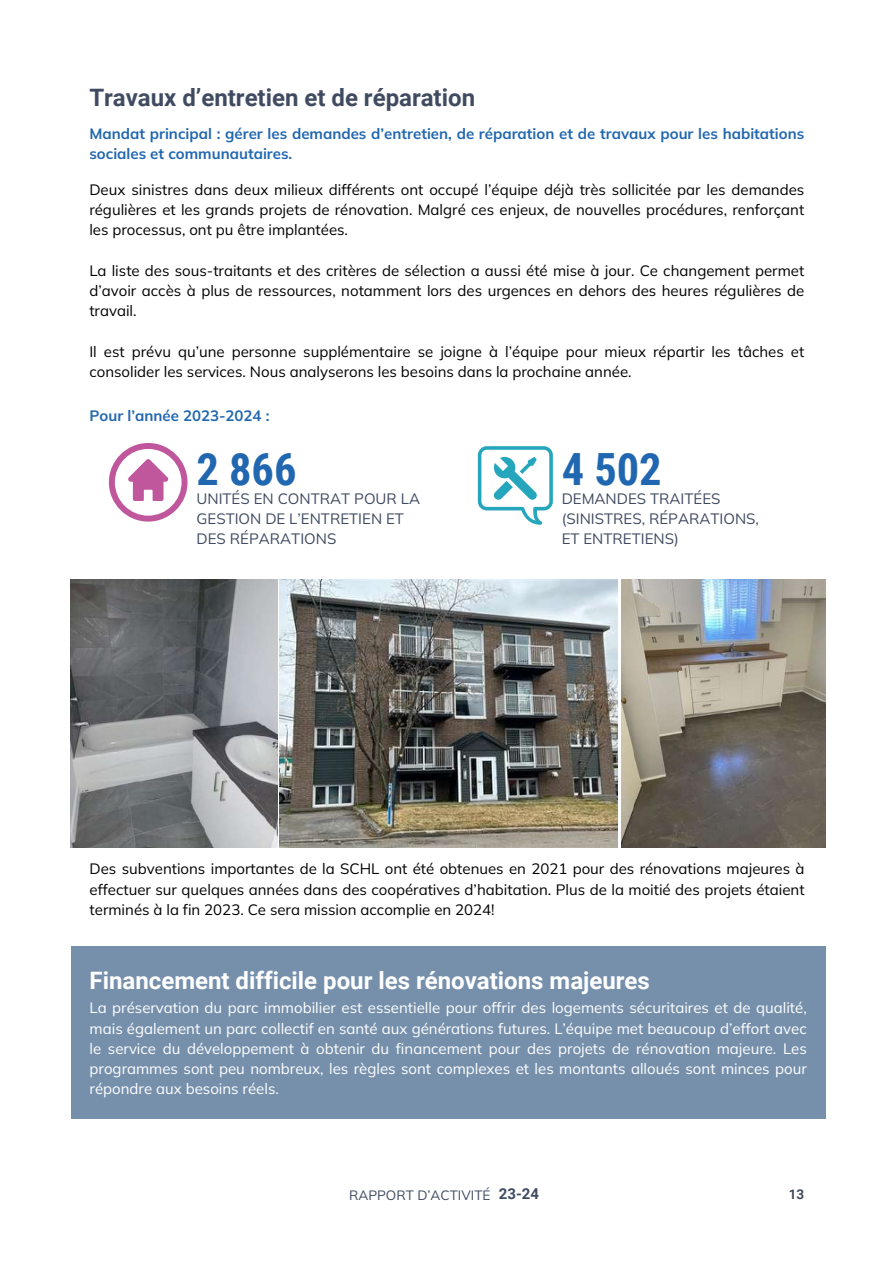
<style>
.page{position:relative;width:894px;height:1264px;background:#fff}
.page>*{position:absolute;margin:0;border:0;box-sizing:border-box;transform-origin:0 0}
.t1{font:700 44.4px "Roboto Condensed";color:#2167b0}
.t2{font:700 24px "Roboto";color:#fff}
.t3{font:700 24px "Roboto";color:#404b61}
.t4{font:15px/20.2px "Mulish";color:#000;text-align:justify}
.t5{font:15px/20.2px "Mulish";color:#fff;text-align:justify}
.t6{font:700 15px/20.2px "Mulish";color:#2167b0}
.t7{font:15px/20.2px "Mulish";color:#404b61}
.t8{font:13.5px "Mulish";color:#404b61}
.t9{font:700 13.5px "Roboto";color:#404b61}
.s1{font-family:"Roboto";font-weight:700;font-size:15px}
</style>
<div class="page">
<svg style="left:109px;top:443px;width:78px;height:78px"></svg>
<svg style="left:477px;top:446px;width:75px;height:78px"></svg>
<div style="left:71px;top:946px;width:754px;height:172px;background:#7690ac"></div>
<img style="left:71px;top:579px;width:206px;height:268px">
<img style="left:280px;top:579px;width:337px;height:268px">
<img style="left:621px;top:579px;width:204px;height:268px">
<h2 class="t3" style="left:89px;top:84px;width:387px">Travaux d’entretien et de réparation</h2>
<p class="t6" style="left:89px;top:123px;width:716px">Mandat principal : gérer les demandes d’entretien, de réparation et de travaux pour les habitations sociales et communautaires.</p>
<p class="t4" style="left:89px;top:179px;width:716px">Deux sinistres dans deux milieux différents ont occupé l’équipe déjà très sollicitée par les demandes régulières et les grands projets de rénovation. Malgré ces enjeux, de nouvelles procédures, renforçant les processus, ont pu être implantées.</p>
<p class="t4" style="left:89px;top:260px;width:716px">La liste des sous-traitants et des critères de sélection a aussi été mise à jour. Ce changement permet d’avoir accès à plus de ressources, notamment lors des urgences en dehors des heures régulières de travail.</p>
<p class="t4" style="left:89px;top:341px;width:716px">Il est prévu qu’une personne supplémentaire se joigne à l’équipe pour mieux répartir les tâches et consolider les services. Nous analyserons les besoins dans la prochaine année.</p>
<p class="t6" style="left:90px;top:405px;width:181px">Pour l’année 2023-2024 :</p>
<h1 class="t1" style="left:196px;top:443px;width:101px">2 866</h1>
<p class="t7" style="left:196px;top:488px;width:225px">UNITÉS EN CONTRAT POUR LA<br>GESTION DE L’ENTRETIEN ET<br>DES RÉPARATIONS</p>
<h1 class="t1" style="left:561px;top:443px;width:101px">4 502</h1>
<p class="t7" style="left:561px;top:488px;width:199px">DEMANDES TRAITÉES (SINISTRES, RÉPARATIONS,<br>ET ENTRETIENS)</p>
<p class="t4" style="left:90px;top:858px;width:716px">Des subventions importantes de la SCHL ont été obtenues en 2021 pour des rénovations majeures à effectuer sur quelques années dans des coopératives d’habitation. Plus de la moitié des projets étaient terminés à la fin 2023. Ce sera mission accomplie en 2024!</p>
<h2 class="t2" style="left:90px;top:966px;width:561px">Financement difficile pour les rénovations majeures</h2>
<p class="t5" style="left:90px;top:997px;width:718px">La préservation du parc immobilier est essentielle pour offrir des logements sécuritaires et de qualité, mais également un parc collectif en santé aux générations futures. L’équipe met beaucoup d’effort avec le service du développement à obtenir du financement pour des projets de rénovation majeure. Les programmes sont peu nombreux, les règles sont complexes et les montants alloués sont minces pour répondre aux besoins réels.</p>
<p class="t8" style="left:349px;top:1186px;width:191px">RAPPORT D’ACTIVITÉ <span class="s1">23-24</span></p>
<p class="t9" style="left:788px;top:1186px;width:17px">13</p>
</div>
